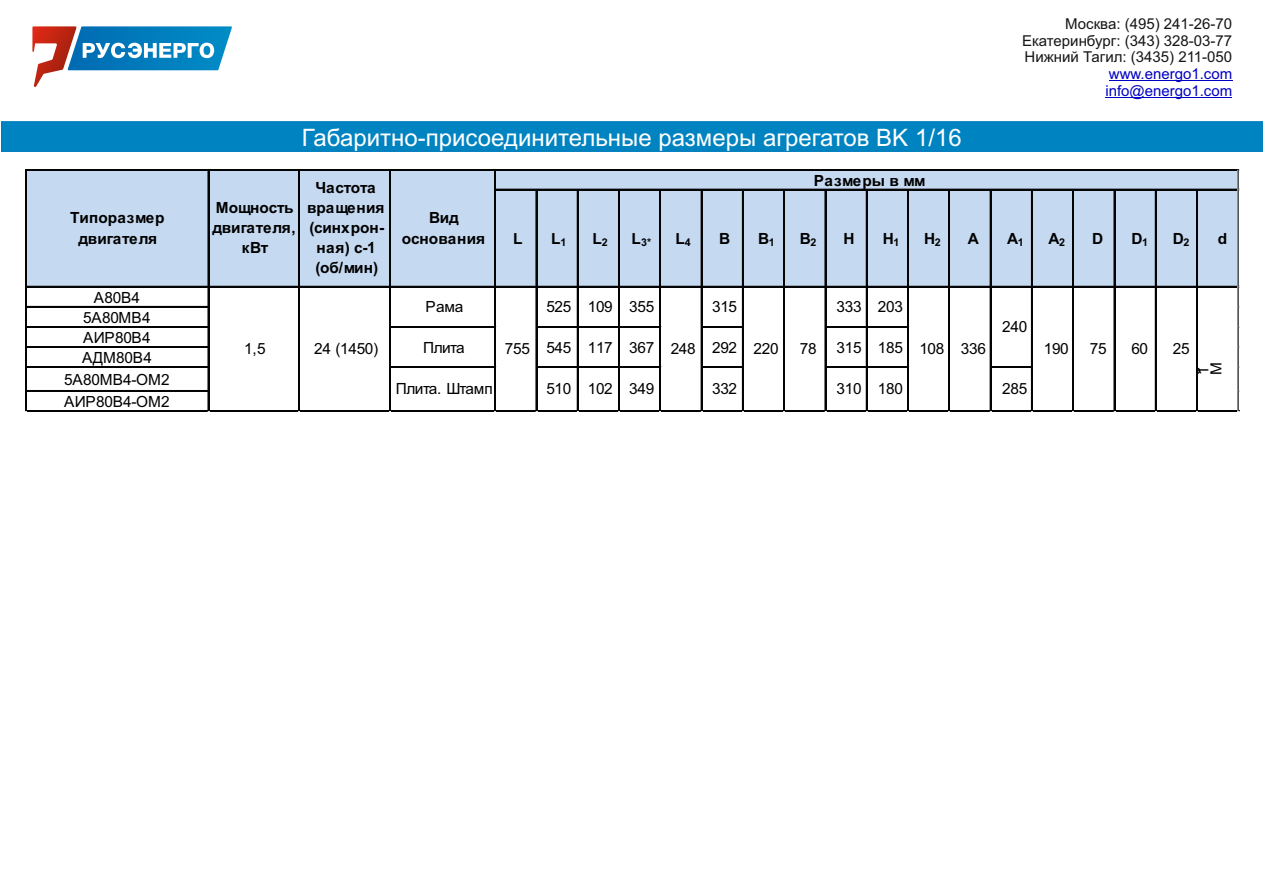
<style>
.page{position:relative;width:1263px;height:893px;background:#fff}
.page>*{position:absolute;margin:0;border:0;box-sizing:border-box;transform-origin:0 0}
.t1{font:24px "Arial";color:#fff}
.t2{font:700 15.45px/20.1px "Arial";color:#000;text-align:center}
.t3{font:15.45px "Arial";letter-spacing:-.02em;color:#000}
.t4{font:15.45px/20.9px "Arial";letter-spacing:.01em;color:#000;text-align:center}
.t5{font:15.45px "Arial";letter-spacing:-.04em;color:#000}
.t6{font:700 15.45px "Arial";letter-spacing:.025em;color:#000}
.t7{font:15.3px/13px "Arial";color:#000}
.t8{font:15px/16.8px "Arial";color:#151616;text-align:justify}
.t9{font:15px/16.8px "Arial";color:#0000c4}
.t10{font:700 10.65px "Arial";color:#000}
</style>
<div class="page">
<div style="left:1px;top:121px;width:1262px;height:31px;background:#0083c1"></div>
<svg style="left:32px;top:26px;width:200px;height:61px"></svg>
<hr style="left:1109px;top:80px;width:123px;height:1px;background:#0000c4">
<hr style="left:1105px;top:97px;width:127px;height:1px;background:#0000c4">
<div style="left:26px;top:170px;width:1213px;height:117px;background:#c5d9f1"></div>
<hr style="left:26px;top:169px;width:1213px;height:1px;background:#030303">
<hr style="left:496px;top:189px;width:743px;height:1px;background:#030303">
<hr style="left:26px;top:286px;width:1213px;height:1px;background:#030303">
<hr style="left:26px;top:306px;width:183px;height:2px;background:#030303">
<hr style="left:26px;top:326px;width:183px;height:2px;background:#030303">
<hr style="left:391px;top:326px;width:105px;height:2px;background:#030303">
<hr style="left:537px;top:326px;width:124px;height:2px;background:#030303">
<hr style="left:702px;top:326px;width:41px;height:2px;background:#030303">
<hr style="left:826px;top:326px;width:83px;height:2px;background:#030303">
<hr style="left:26px;top:347px;width:183px;height:1px;background:#030303">
<hr style="left:26px;top:346px;width:183px;height:1px;background:#030303">
<hr style="left:26px;top:367px;width:183px;height:1px;background:#030303">
<hr style="left:26px;top:366px;width:183px;height:1px;background:#030303">
<hr style="left:391px;top:367px;width:105px;height:1px;background:#030303">
<hr style="left:391px;top:366px;width:105px;height:1px;background:#030303">
<hr style="left:537px;top:367px;width:124px;height:1px;background:#030303">
<hr style="left:537px;top:366px;width:124px;height:1px;background:#030303">
<hr style="left:702px;top:367px;width:41px;height:1px;background:#030303">
<hr style="left:702px;top:366px;width:41px;height:1px;background:#030303">
<hr style="left:826px;top:367px;width:83px;height:1px;background:#030303">
<hr style="left:826px;top:366px;width:83px;height:1px;background:#030303">
<hr style="left:991px;top:367px;width:41px;height:1px;background:#030303">
<hr style="left:991px;top:366px;width:41px;height:1px;background:#030303">
<hr style="left:26px;top:390px;width:183px;height:2px;background:#030303">
<hr style="left:25px;top:169px;width:1px;height:243px;background:#030303">
<hr style="left:208px;top:170px;width:1px;height:242px;background:#030303">
<hr style="left:299px;top:170px;width:1px;height:242px;background:#030303">
<hr style="left:390px;top:170px;width:1px;height:242px;background:#030303">
<hr style="left:389px;top:170px;width:1px;height:242px;background:#030303">
<hr style="left:495px;top:170px;width:1px;height:242px;background:#030303">
<hr style="left:494px;top:170px;width:1px;height:242px;background:#030303">
<hr style="left:536px;top:190px;width:1px;height:222px;background:#030303">
<hr style="left:577px;top:190px;width:1px;height:222px;background:#030303">
<hr style="left:618px;top:190px;width:2px;height:222px;background:#030303">
<hr style="left:660px;top:190px;width:1px;height:222px;background:#030303">
<hr style="left:659px;top:190px;width:1px;height:222px;background:#030303">
<hr style="left:701px;top:190px;width:1px;height:222px;background:#030303">
<hr style="left:742px;top:190px;width:1px;height:222px;background:#030303">
<hr style="left:784px;top:190px;width:1px;height:222px;background:#030303">
<hr style="left:783px;top:190px;width:1px;height:222px;background:#030303">
<hr style="left:825px;top:190px;width:1px;height:222px;background:#030303">
<hr style="left:866px;top:190px;width:1px;height:222px;background:#030303">
<hr style="left:907px;top:190px;width:2px;height:222px;background:#030303">
<hr style="left:949px;top:190px;width:1px;height:222px;background:#030303">
<hr style="left:948px;top:190px;width:1px;height:222px;background:#030303">
<hr style="left:990px;top:190px;width:1px;height:222px;background:#030303">
<hr style="left:1031px;top:190px;width:1px;height:222px;background:#030303">
<hr style="left:1073px;top:190px;width:1px;height:222px;background:#030303">
<hr style="left:1072px;top:190px;width:1px;height:222px;background:#030303">
<hr style="left:1114px;top:190px;width:1px;height:222px;background:#030303">
<hr style="left:1155px;top:190px;width:1px;height:222px;background:#030303">
<hr style="left:1196px;top:190px;width:2px;height:222px;background:#030303">
<hr style="left:26px;top:411px;width:1213px;height:1px;background:#030303">
<hr style="left:26px;top:410px;width:1213px;height:1px;background:#030303">
<hr style="left:1238px;top:170px;width:1px;height:242px;background:#030303">
<hr style="left:1237px;top:170px;width:1px;height:242px;background:#dadcdd">
<p class="t8" style="left:1022px;top:17px;width:212px;text-indent:43px">Москва: (495) 241-26-70<br>Екатеринбург: (343) 328-03-77<br>Нижний Тагил: (3435) 211-050</p>
<p class="t9" style="left:1105px;top:67px;width:128px">www.energo1.com info@energo1.com</p>
<h1 class="t1" style="left:302px;top:128px;width:661px">Габаритно-присоединительные размеры агрегатов BK 1/16</h1>
<p class="t2" style="left:70px;top:209px;width:96px">Типоразмер двигателя</p>
<p class="t2" style="left:212px;top:199px;width:85px">Мощность двигателя, кВт</p>
<p class="t2" style="left:307px;top:179px;width:79px">Частота вращения (синхрон&shy;ная) с-1 (об/мин)</p>
<p class="t2" style="left:402px;top:209px;width:85px">Вид основания</p>
<p class="t6" style="left:814px;top:174px;width:113px">Размеры в мм</p>
<p class="t2" style="left:513px;top:230px;width:11px">L</p>
<p class="t2" style="left:551px;top:230px;width:17px">L<sub>1</sub></p>
<p class="t2" style="left:592px;top:230px;width:17px">L<sub>2</sub></p>
<p class="t10" style="left:632px;top:238px;width:21px"><sup>L</sup>3*</p>
<p class="t2" style="left:675px;top:230px;width:17px">L<sub>4</sub></p>
<p class="t2" style="left:719px;top:230px;width:13px">В</p>
<p class="t2" style="left:758px;top:230px;width:18px">B<sub>1</sub></p>
<p class="t2" style="left:800px;top:230px;width:18px">B<sub>2</sub></p>
<p class="t2" style="left:843px;top:230px;width:13px">Н</p>
<p class="t2" style="left:883px;top:230px;width:18px">H<sub>1</sub></p>
<p class="t2" style="left:924px;top:230px;width:18px">H<sub>2</sub></p>
<p class="t2" style="left:968px;top:230px;width:13px">А</p>
<p class="t2" style="left:1007px;top:230px;width:18px">A<sub>1</sub></p>
<p class="t2" style="left:1048px;top:230px;width:18px">A<sub>2</sub></p>
<p class="t2" style="left:1092px;top:230px;width:13px">D</p>
<p class="t2" style="left:1131px;top:230px;width:18px">D<sub>1</sub></p>
<p class="t2" style="left:1173px;top:230px;width:18px">D<sub>2</sub></p>
<p class="t2" style="left:1218px;top:230px;width:11px">d</p>
<p class="t4" style="left:64px;top:288px;width:107px">А80В4<br>5А80МВ4<br>АИР80В4<br>АДМ80В4<br>5А80МВ4-ОМ2<br>АИР80В4-ОМ2</p>
<p class="t3" style="left:244px;top:342px;width:23px">1,5</p>
<p class="t3" style="left:314px;top:342px;width:66px">24 (1450)</p>
<p class="t3" style="left:425px;top:301px;width:40px">Рама</p>
<p class="t3" style="left:546px;top:301px;width:27px">525</p>
<p class="t3" style="left:588px;top:301px;width:27px">109</p>
<p class="t3" style="left:629px;top:301px;width:27px">355</p>
<p class="t3" style="left:712px;top:301px;width:27px">315</p>
<p class="t3" style="left:423px;top:341px;width:43px">Плита</p>
<p class="t3" style="left:546px;top:341px;width:27px">545</p>
<p class="t3" style="left:505px;top:342px;width:27px">755</p>
<p class="t3" style="left:588px;top:341px;width:151px">117 367 248 292</p>
<p class="t3" style="left:753px;top:342px;width:27px">220</p>
<p class="t3" style="left:800px;top:342px;width:18px">78</p>
<p class="t5" style="left:396px;top:383px;width:98px">Плита. Штамп</p>
<p class="t3" style="left:546px;top:383px;width:27px">510</p>
<p class="t3" style="left:588px;top:383px;width:27px">102</p>
<p class="t3" style="left:629px;top:383px;width:27px">349</p>
<p class="t3" style="left:712px;top:383px;width:27px">332</p>
<p class="t3" style="left:836px;top:301px;width:68px">333 203</p>
<p class="t3" style="left:836px;top:341px;width:68px">315 185</p>
<p class="t3" style="left:836px;top:383px;width:68px">310 180</p>
<p class="t3" style="left:919px;top:342px;width:27px">108</p>
<p class="t3" style="left:961px;top:342px;width:27px">336</p>
<p class="t3" style="left:1002px;top:321px;width:27px">240</p>
<p class="t3" style="left:1002px;top:383px;width:27px">285</p>
<p class="t3" style="left:1044px;top:342px;width:27px">190</p>
<p class="t3" style="left:1090px;top:342px;width:18px">75</p>
<p class="t3" style="left:1131px;top:342px;width:18px">60</p>
<p class="t3" style="left:1173px;top:342px;width:18px">25</p>
<p class="t7" style="left:1189px;top:375px;width:10px;rotate:-90deg">0</p>
<p class="t7" style="left:1198px;top:375px;width:14px;rotate:-90deg">1<br>M</p>
</div>
